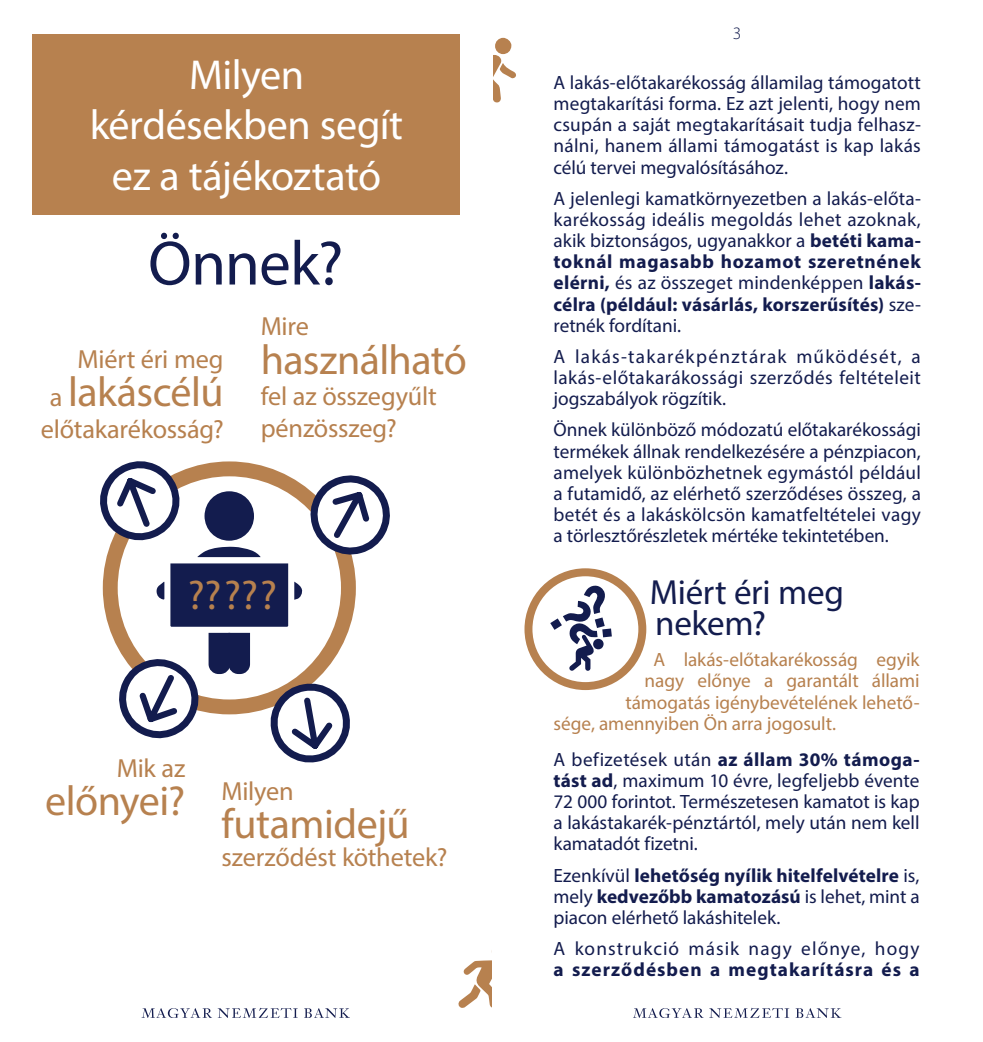
<style>
.page{position:relative;width:983px;height:1042px;background:#fff}
.page>*{position:absolute;margin:0;border:0;box-sizing:border-box;transform-origin:0 0}
.t1{font:63px "Myriad Pro";letter-spacing:-.01em;color:#131c4e}
.t2{font:42px "Myriad Pro";letter-spacing:-.015em;color:#b7814f}
.t3{font:42px/50.4px "Myriad Pro";letter-spacing:-.01em;color:#fff;text-align:center}
.t4{font:41.65px "Myriad Pro";color:#b7814f}
.t5{font:35px/31.5px "Myriad Pro";letter-spacing:-.01em;color:#131c4e}
.t6{font:26.25px/31.5px "Myriad Pro";letter-spacing:-.005em;color:#b7814f}
.t7{font:19.25px/21.2px "Myriad Pro";color:#131c4e;text-align:justify}
.t8{font:19.25px "Myriad Pro";letter-spacing:-.005em;color:#b7814f}
.t9{font:19.25px "Myriad Pro";letter-spacing:.055em;color:#131c4e}
.t10{font:700 19.25px "Myriad Pro";letter-spacing:.055em;color:#131c4e}
.t11{font:300 17.5px "Myriad Pro";color:#131c4e}
.s1{font-size:26.25px}
.s2{font-weight:700}
</style>
<div class="page">
<div style="left:495px;top:38px;width:16px;height:16px;background:#b7814f;border-radius:50%"></div>
<svg style="left:493px;top:55px;width:23px;height:48px"></svg>
<svg style="left:633px;top:1008px;width:208px;height:10px"></svg>
<svg style="left:458px;top:960px;width:33px;height:48px"></svg>
<svg style="left:156px;top:582px;width:8px;height:18px"></svg>
<svg style="left:294px;top:581px;width:9px;height:19px"></svg>
<svg style="left:197px;top:546px;width:63px;height:11px"></svg>
<div style="left:204px;top:491px;width:50px;height:50px;background:#131c4e;border-radius:50%"></div>
<div style="left:170px;top:563px;width:118px;height:64px;background:#131c4e"></div>
<div style="left:103px;top:461px;width:253px;height:253px;border:15px solid #b7814f;border-radius:50%"></div>
<div style="left:32px;top:34px;width:427px;height:180px;background:#b7814f"></div>
<svg style="left:304px;top:475px;width:86px;height:86px"></svg>
<svg style="left:100px;top:461px;width:86px;height:86px"></svg>
<svg style="left:265px;top:678px;width:85px;height:85px"></svg>
<svg style="left:550px;top:586px;width:61px;height:85px"></svg>
<div style="left:524px;top:568px;width:122px;height:122px;border:8px solid #b7814f;border-radius:50%"></div>
<svg style="left:141px;top:1008px;width:209px;height:10px"></svg>
<svg style="left:118px;top:633px;width:132px;height:106px"></svg>
<h2 class="t3" style="left:90px;top:49px;width:315px">Milyen kérdésekben segít ez a tájékoztató</h2>
<h1 class="t1" style="left:148px;top:224px;width:196px">Önnek?</h1>
<h3 class="t6" style="left:260px;top:310px;width:50px">Mire</h3>
<h2 class="t2" style="left:260px;top:334px;width:208px">használható</h2>
<h3 class="t6" style="left:260px;top:380px;width:177px">fel az összegyűlt pénzösszeg?</h3>
<h3 class="t6" style="left:78px;top:343px;width:147px">Miért éri meg</h3>
<h2 class="t2" style="left:50px;top:366px;width:175px"><span class="s1">a</span> lakáscélú</h2>
<h3 class="t6" style="left:41px;top:413px;width:184px">előtakarékosság?</h3>
<h3 class="t4" style="left:188px;top:569px;width:91px">?????</h3>
<h3 class="t6" style="left:117px;top:751px;width:70px">Mik az</h3>
<h2 class="t2" style="left:45px;top:775px;width:142px">előnyei?</h2>
<h3 class="t6" style="left:221px;top:775px;width:74px">Milyen</h3>
<h2 class="t2" style="left:221px;top:798px;width:190px">futamidejű</h2>
<h3 class="t6" style="left:221px;top:841px;width:227px">szerződést köthetek?</h3>
<p class="t11" style="left:732px;top:24px;width:10px">3</p>
<p class="t7" style="left:553px;top:72px;width:369px">A lakás-előtakarékosság államilag támogatott megtakarítási forma. Ez azt jelenti, hogy nem csupán a saját megtakarításait tudja felhasz&shy;nálni, hanem állami támogatást is kap lakás célú tervei megvalósításához.</p>
<p class="t7" style="left:553px;top:187px;width:369px">A jelenlegi kamatkörnyezetben a lakás-előta&shy;karékosság ideális megoldás lehet azoknak, akik biztonságos, ugyanakkor a <span class="s2">betéti kama&shy;toknál magasabb hozamot szeretnének elérni,</span> és az összeget mindenképpen <span class="s2">lakás&shy;célra (például: vásárlás, korszerűsítés)</span> sze&shy;retnék fordítani.</p>
<p class="t7" style="left:553px;top:345px;width:369px">A lakás-takarékpénztárak működését, a lakás-előtakarákossági szerződés feltételeit jogszabályok rögzítik.</p>
<p class="t7" style="left:553px;top:419px;width:369px">Önnek különböző módozatú előtakarékossági termékek állnak rendelkezésére a pénzpiacon, amelyek különbözhetnek egymástól például a futamidő, az elérhető szerződéses összeg, a betét és a lakáskölcsön kamatfeltételei vagy a törlesztőrészletek mértéke tekintetében.</p>
<h3 class="t5" style="left:649px;top:575px;width:196px">Miért éri meg nekem?</h3>
<p class="t8" style="left:653px;top:648px;width:268px">A lakás-előtakarékosság egyik</p>
<p class="t8" style="left:644px;top:669px;width:276px">nagy előnye a garantált állami</p>
<p class="t8" style="left:625px;top:690px;width:296px">támogatás igénybevételének lehető-</p>
<p class="t8" style="left:553px;top:711px;width:284px">sége, amennyiben Ön arra jogosult.</p>
<p class="t7" style="left:553px;top:748px;width:367px">A befizetések után <span class="s2">az állam 30% támoga&shy;tást ad</span>, maximum 10 évre, legfeljebb évente 72 000 forintot. Természetesen kamatot is kap a lakástakarék-pénztártól, mely után nem kell kamatadót fizetni.</p>
<p class="t7" style="left:553px;top:864px;width:367px">Ezenkívül <span class="s2">lehetőség nyílik hitelfelvételre</span> is, mely <span class="s2">kedvezőbb kamatozású</span> is lehet, mint a piacon elérhető lakáshitelek.</p>
<p class="t9" style="left:553px;top:936px;width:367px">A konstrukció másik nagy előnye, hogy</p>
<p class="t10" style="left:553px;top:957px;width:367px">a szerződésben a megtakarításra és a</p>
</div>
